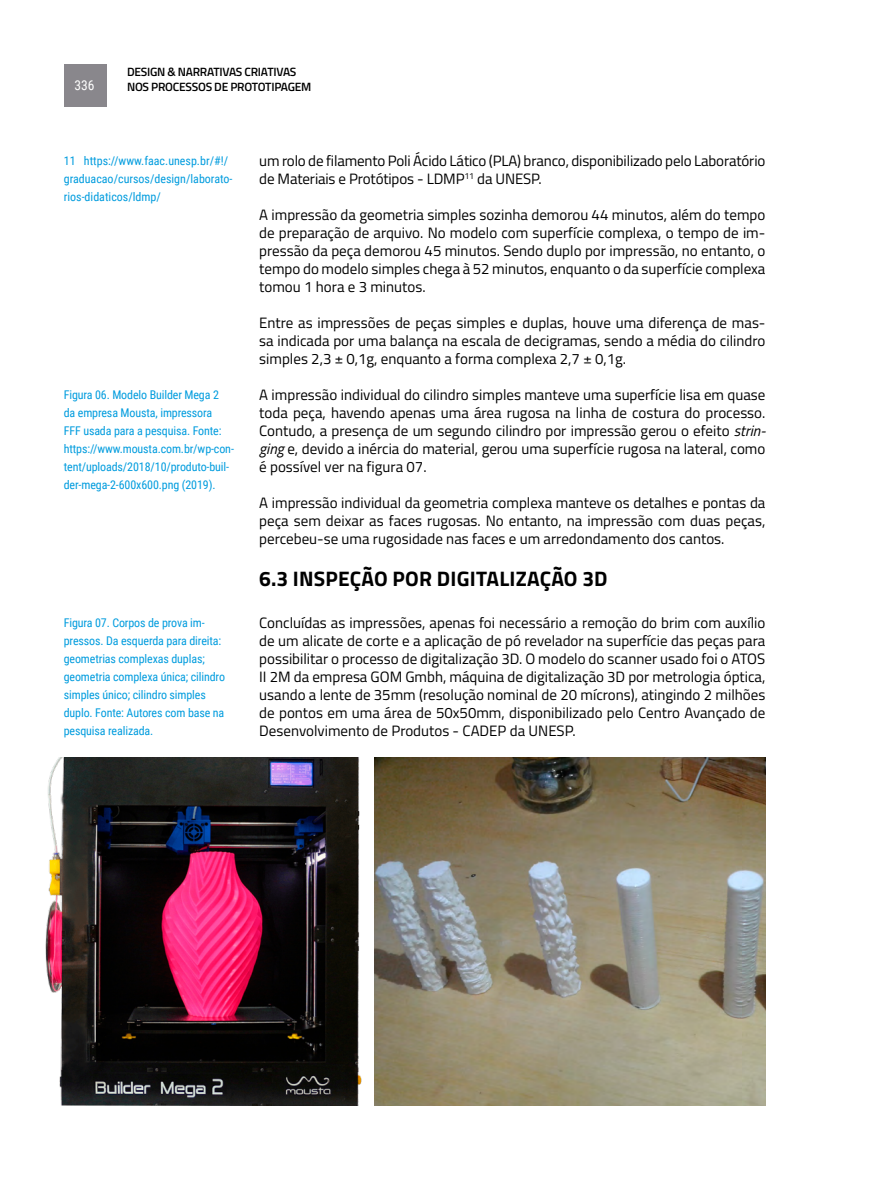
<style>
.page{position:relative;width:893px;height:1191px;background:#fff}
.page>*{position:absolute;margin:0;border:0;box-sizing:border-box;transform-origin:0 0}
.t1{font:700 21px "Titillium Web";letter-spacing:.01em;color:#000}
.t2{font:15px/18px "Titillium Web";color:#000;text-align:justify}
.t3{font:13.5px "Roboto Condensed";color:#fff}
.t4{font:12px/18px "Roboto Condensed";letter-spacing:-.01em;color:#009cde}
.t5{font:600 12px/15px "Titillium Web";letter-spacing:-.02em;color:#000}
.s1{font-style:italic}
</style>
<div class="page">
<div style="left:64px;top:64px;width:42px;height:42px;background:#89878c"></div>
<img style="left:45px;top:757px;width:721px;height:349px">
<p class="t3" style="left:75px;top:76px;width:22px">336</p>
<p class="t5" style="left:127px;top:64px;width:186px">DESIGN &amp; NARRATIVAS CRIATIVAS<br>NOS PROCESSOS DE PROTOTIPAGEM</p>
<p class="t4" style="left:64px;top:152px;width:170px">11 https://www.faac.unesp.br/#!/ graduacao/cursos/design/laborato&shy;rios-didaticos/ldmp/</p>
<p class="t4" style="left:64px;top:385px;width:172px">Figura 06. Modelo Builder Mega 2<br>da empresa Mousta, impressora<br>FFF usada para a pesquisa. Fonte: https://www.mousta.com.br/wp-con&shy;tent/uploads/2018/10/produto-buil&shy;der-mega-2-600x600.png (2019).</p>
<p class="t4" style="left:64px;top:613px;width:163px">Figura 07. Corpos de prova im&shy;pressos. Da esquerda para direita: geometrias complexas duplas; geometria complexa única; cilindro simples único; cilindro simples duplo. Fonte: Autores com base na pesquisa realizada.</p>
<p class="t2" style="left:259px;top:151px;width:508px">um rolo de filamento Poli Ácido Lático (PLA) branco, disponibilizado pelo Laboratório de Materiais e Protótipos - LDMP<sup>11</sup> da UNESP.</p>
<p class="t2" style="left:259px;top:205px;width:508px">A impressão da geometria simples sozinha demorou 44 minutos, além do tempo de preparação de arquivo. No modelo com superfície complexa, o tempo de im&shy;pressão da peça demorou 45 minutos. Sendo duplo por impressão, no entanto, o tempo do modelo simples chega à 52 minutos, enquanto o da superfície complexa tomou 1 hora e 3 minutos.</p>
<p class="t2" style="left:259px;top:313px;width:508px">Entre as impressões de peças simples e duplas, houve uma diferença de mas&shy;sa indicada por uma balança na escala de decigramas, sendo a média do cilindro simples 2,3 ± 0,1g, enquanto a forma complexa 2,7 ± 0,1g.</p>
<p class="t2" style="left:259px;top:385px;width:508px">A impressão individual do cilindro simples manteve uma superfície lisa em quase toda peça, havendo apenas uma área rugosa na linha de costura do processo.<br>Contudo, a presença de um segundo cilindro por impressão gerou o efeito <span class="s1">strin&shy;ging</span> e, devido a inércia do material, gerou uma superfície rugosa na lateral, como é possível ver na figura 07.</p>
<p class="t2" style="left:259px;top:493px;width:508px">A impressão individual da geometria complexa manteve os detalhes e pontas da peça sem deixar as faces rugosas. No entanto, na impressão com duas peças, percebeu-se uma rugosidade nas faces e um arredondamento dos cantos.</p>
<h1 class="t1" style="left:259px;top:562px;width:350px">6.3 INSPEÇÃO POR DIGITALIZAÇÃO 3D</h1>
<p class="t2" style="left:259px;top:613px;width:508px">Concluídas as impressões, apenas foi necessário a remoção do brim com auxílio de um alicate de corte e a aplicação de pó revelador na superfície das peças para possibilitar o processo de digitalização 3D. O modelo do scanner usado foi o ATOS II 2M da empresa GOM Gmbh, máquina de digitalização 3D por metrologia óptica, usando a lente de 35mm (resolução nominal de 20 mícrons), atingindo 2 milhões de pontos em uma área de 50x50mm, disponibilizado pelo Centro Avançado de Desenvolvimento de Produtos - CADEP da UNESP.</p>
</div>
